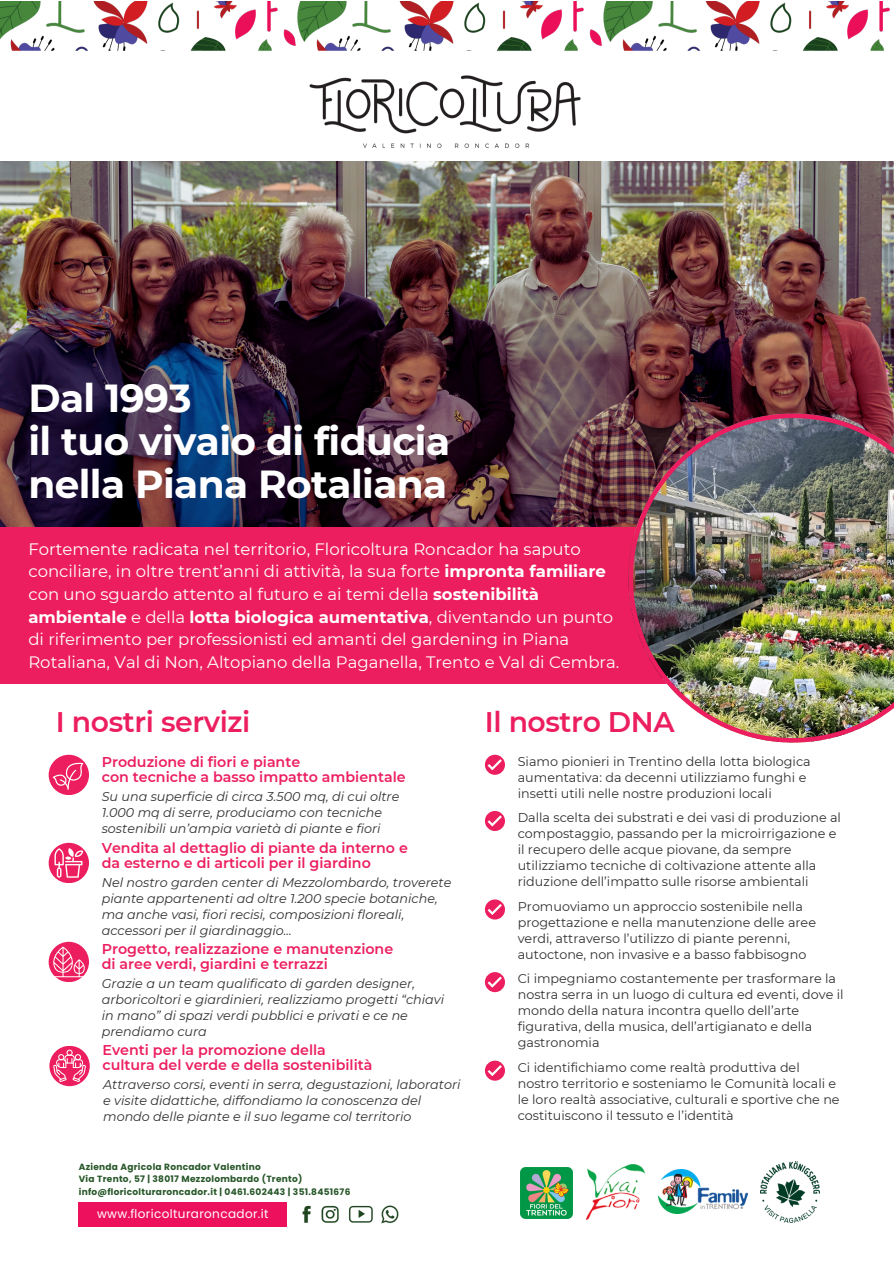
<style>
.page{position:relative;width:894px;height:1264px;background:#fff}
.page>*{position:absolute;margin:0;border:0;box-sizing:border-box;transform-origin:0 0}
.t1{font:700 39px/42.8px "Montserrat";letter-spacing:-.015em;color:#fff}
.t2{font:600 28.35px "Montserrat";letter-spacing:-.015em;color:#ec1e5f}
.t3{font:16.5px/22.5px "Montserrat";color:#fff}
.t4{font:600 14.25px/15.1px "Montserrat";color:#ec1e5f}
.t5{font:12.75px/15.9px "Montserrat";color:#303030}
.t6{font:italic 12.75px/15.9px "Montserrat";color:#303030}
.t7{font:12px "Poppins";letter-spacing:.03em;color:#fff}
.t8{font:700 9px "Poppins";letter-spacing:.03em;color:#285729}
.s1{font-weight:700}
</style>
<div class="page">
<div style="left:0;top:522px;width:893px;height:161px;background:#ec1e5f"></div>
<div style="left:49px;top:754px;width:40px;height:41px;background:#ec1e5f;border-radius:50%"></div>
<svg style="left:485px;top:754px;width:20px;height:20px"></svg>
<svg style="left:487px;top:759px;width:14px;height:11px"></svg>
<img style="left:0;top:171px;width:893px;height:355px">
<img style="left:628px;top:413px;width:265px;height:329px">
<svg style="left:49px;top:941px;width:40px;height:41px"></svg>
<svg style="left:49px;top:1045px;width:41px;height:41px"></svg>
<svg style="left:49px;top:842px;width:40px;height:41px"></svg>
<svg style="left:53px;top:762px;width:30px;height:27px"></svg>
<svg style="left:54px;top:848px;width:29px;height:29px"></svg>
<svg style="left:52px;top:941px;width:33px;height:36px"></svg>
<svg style="left:53px;top:1049px;width:33px;height:32px"></svg>
<div style="left:485px;top:811px;width:20px;height:20px;background:#ec1e5f;border-radius:50%"></div>
<svg style="left:487px;top:815px;width:14px;height:11px"></svg>
<div style="left:485px;top:1060px;width:20px;height:20px;background:#ec1e5f;border-radius:50%"></div>
<svg style="left:487px;top:1065px;width:14px;height:11px"></svg>
<div style="left:485px;top:972px;width:20px;height:20px;background:#ec1e5f;border-radius:50%"></div>
<svg style="left:487px;top:976px;width:14px;height:11px"></svg>
<svg style="left:485px;top:899px;width:20px;height:20px"></svg>
<svg style="left:487px;top:903px;width:14px;height:12px"></svg>
<img style="left:0;top:1px;width:893px;height:170px">
<img style="left:302px;top:1205px;width:97px;height:19px">
<div style="left:79px;top:1202px;width:208px;height:25px;background:#ed115d"></div>
<img style="left:658px;top:1169px;width:89px;height:44px">
<img style="left:586px;top:1164px;width:58px;height:55px">
<img style="left:520px;top:1167px;width:52px;height:51px">
<img style="left:760px;top:1161px;width:59px;height:61px">
<h1 class="t1" style="left:28px;top:377px;width:423px">Dal 1993<br>il tuo vivaio di fiducia nella Piana Rotaliana</h1>
<p class="t3" style="left:28px;top:538px;width:592px">Fortemente radicata nel territorio, Floricoltura Roncador ha saputo conciliare, in oltre trent’anni di attività, la sua forte <span class="s1">impronta familiare </span>con uno sguardo attento al futuro e ai temi della <span class="s1">sostenibilità ambientale</span> e della <span class="s1">lotta biologica aumentativa</span>, diventando un punto di riferimento per professionisti ed amanti del gardening in Piana Rotaliana, Val di Non, Altopiano della Paganella, Trento e Val di Cembra.</p>
<p class="t2" style="left:56px;top:704px;width:196px">I nostri servizi</p>
<h2 class="t4" style="left:102px;top:754px;width:305px">Produzione di fiori e piante<br>con tecniche a basso impatto ambientale</h2>
<h2 class="t6" style="left:102px;top:788px;width:299px">Su una superficie di circa 3.500 mq, di cui oltre<br>1.000 mq di serre, produciamo con tecniche sostenibili un’ampia varietà di piante e fiori</h2>
<h5 class="t4" style="left:102px;top:840px;width:307px">Vendita al dettaglio di piante da interno e da esterno e di articoli per il giardino</h5>
<h4 class="t6" style="left:102px;top:874px;width:351px">Nel nostro garden center di Mezzolombardo, troverete piante appartenenti ad oltre 1.200 specie botaniche, ma anche vasi, fiori recisi, composizioni floreali, accessori per il giardinaggio...</h4>
<p class="t4" style="left:102px;top:941px;width:293px">Progetto, realizzazione e manutenzione di aree verdi, giardini e terrazzi</p>
<p class="t6" style="left:102px;top:975px;width:344px">Grazie a un team qualificato di garden designer, arboricoltori e giardinieri, realizziamo progetti “chiavi in mano” di spazi verdi pubblici e privati e ce ne prendiamo cura</p>
<p class="t4" style="left:102px;top:1042px;width:271px">Eventi per la promozione della cultura del verde e della sostenibilità</p>
<h4 class="t6" style="left:103px;top:1076px;width:359px">Attraverso corsi, eventi in serra, degustazioni, laboratori e visite didattiche, diffondiamo la conoscenza del mondo delle piante e il suo legame col territorio</h4>
<h5 class="t8" style="left:79px;top:1160px;width:184px">Azienda Agricola Roncador Valentino</h5>
<p class="t8" style="left:79px;top:1172px;width:225px">Via Trento, 57 | 38017 Mezzolombardo (Trento)</p>
<p class="t8" style="left:79px;top:1185px;width:273px">info@floricolturaroncador.it | 0461.602443 | 351.8451676</p>
<p class="t7" style="left:97px;top:1205px;width:173px">www.floricolturaroncador.it</p>
<p class="t2" style="left:485px;top:704px;width:191px">Il nostro DNA</p>
<h3 class="t5" style="left:517px;top:753px;width:294px">Siamo pionieri in Trentino della lotta biologica aumentativa: da decenni utilizziamo funghi e insetti utili nelle nostre produzioni locali</h3>
<h5 class="t5" style="left:517px;top:809px;width:325px">Dalla scelta dei substrati e dei vasi di produzione al compostaggio, passando per la microirrigazione e il recupero delle acque piovane, da sempre utilizziamo tecniche di coltivazione attente alla riduzione dell’impatto sulle risorse ambientali</h5>
<h4 class="t5" style="left:517px;top:898px;width:300px">Promuoviamo un approccio sostenibile nella progettazione e nella manutenzione delle aree verdi, attraverso l’utilizzo di piante perenni, autoctone, non invasive e a basso fabbisogno</h4>
<h5 class="t5" style="left:517px;top:970px;width:327px">Ci impegniamo costantemente per trasformare la nostra serra in un luogo di cultura ed eventi, dove il mondo della natura incontra quello dell’arte figurativa, della musica, dell’artigianato e della gastronomia</h5>
<h4 class="t5" style="left:517px;top:1059px;width:323px">Ci identifichiamo come realtà produttiva del nostro territorio e sosteniamo le Comunità locali e le loro realtà associative, culturali e sportive che ne costituiscono il tessuto e l’identità</h4>
</div>
